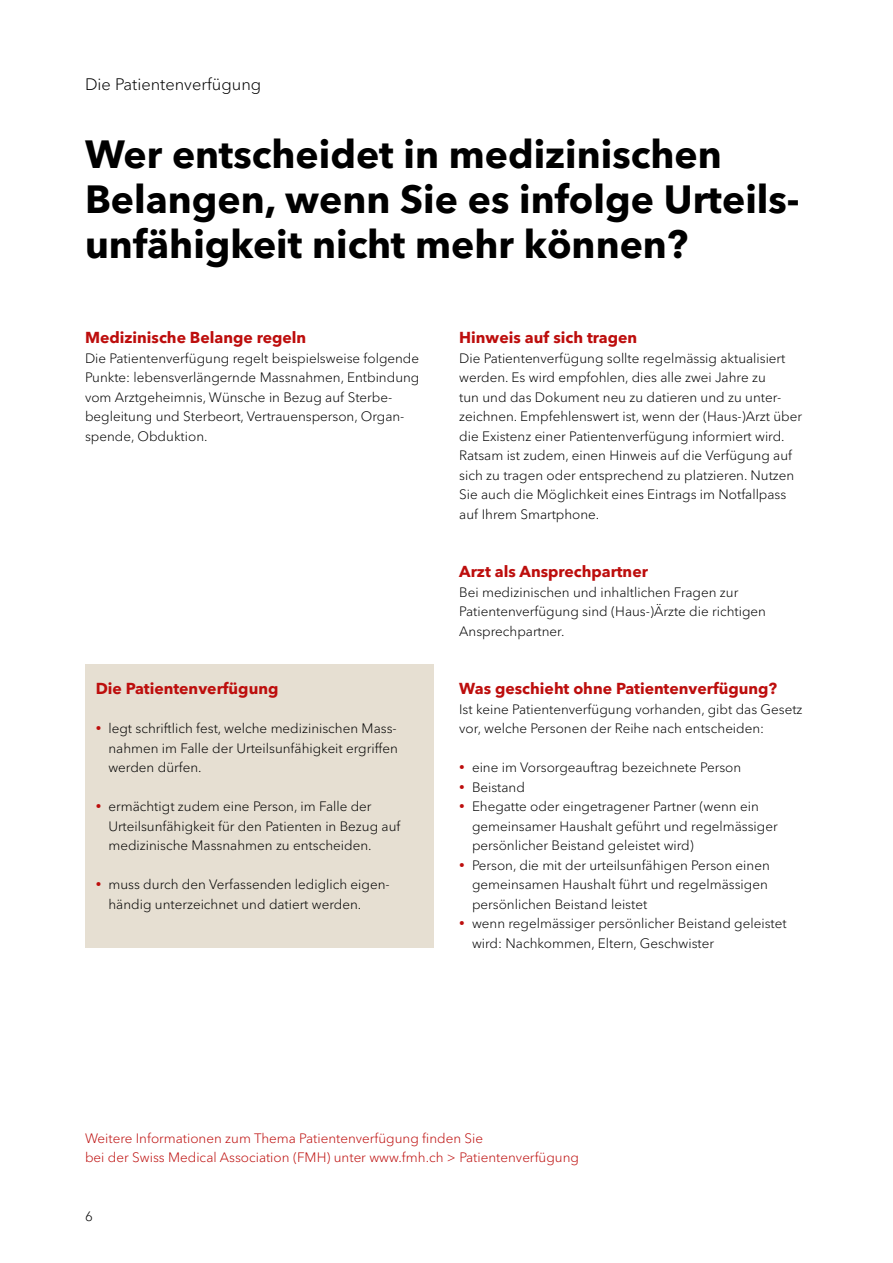
<style>
.page{position:relative;width:893px;height:1263px;background:#fff}
.page>*{position:absolute;margin:0;border:0;box-sizing:border-box;transform-origin:0 0}
.t1{font:700 39px/45px "Avenir Next LT Pro";color:#000}
.t2{font:300 16.5px "Avenir Next LT Pro";color:#000}
.t3{font:700 15.75px "Avenir Next LT Pro";color:#bd0e0d}
.t4{font:300 13.5px/19.5px "Avenir Next LT Pro";color:#000}
.t5{font:300 13.5px/19.5px "Avenir Next LT Pro";color:#bd0e0d}
.s1{font-size:11.25px;color:#bd0e0d}
</style>
<div class="page">
<div style="left:85px;top:664px;width:349px;height:283px;background:#e6dfd2"></div>
<p class="t2" style="left:85px;top:74px;width:178px">Die Patientenverfügung</p>
<h1 class="t1" style="left:85px;top:131px;width:716px">Wer entscheidet in medizinischen<br>Belangen, wenn Sie es infolge Urteils&shy;unfähigkeit nicht mehr können?</h1>
<p class="t3" style="left:85px;top:328px;width:223px">Medizinische Belange regeln</p>
<p class="t4" style="left:85px;top:348px;width:336px">Die Patientenverfügung regelt beispielsweise folgende Punkte: lebensverlängernde Massnahmen, Entbindung vom Arztgeheimnis, Wünsche in Bezug auf Sterbe-- begleitung und Sterbeort, Vertrauensperson, Organ&shy;spende, Obduktion.</p>
<p class="t3" style="left:96px;top:679px;width:184px">Die Patientenverfügung</p>
<p class="t4" style="left:108px;top:719px;width:291px;text-align:justify;text-indent:-13px"><span class="s1">•</span> legt schriftlich fest, welche medizinischen Mass&shy;nahmen im Falle der Urteilsunfähigkeit ergriffen werden dürfen.</p>
<p class="t4" style="left:108px;top:797px;width:293px;text-indent:-13px"><span class="s1">•</span> ermächtigt zudem eine Person, im Falle der<br>Urteilsunfähigkeit für den Patienten in Bezug auf medizinische Massnahmen zu entscheiden.</p>
<p class="t4" style="left:108px;top:875px;width:283px;text-indent:-13px"><span class="s1">•</span> muss durch den Verfassenden lediglich eigen&shy;händig unterzeichnet und datiert werden.</p>
<p class="t3" style="left:459px;top:328px;width:180px">Hinweis auf sich tragen</p>
<p class="t4" style="left:459px;top:348px;width:344px">Die Patientenverfügung sollte regelmässig aktualisiert werden. Es wird empfohlen, dies alle zwei Jahre zu<br>tun und das Dokument neu zu datieren und zu unter&shy;zeichnen. Empfehlenswert ist, wenn der (Haus-)Arzt über die Existenz einer Patientenverfügung informiert wird.<br>Ratsam ist zudem, einen Hinweis auf die Verfügung auf sich zu tragen oder entsprechend zu platzieren. Nutzen Sie auch die Möglichkeit eines Eintrags im Notfallpass auf Ihrem Smartphone.</p>
<p class="t3" style="left:459px;top:562px;width:190px">Arzt als Ansprechpartner</p>
<p class="t4" style="left:459px;top:582px;width:308px">Bei medizinischen und inhaltlichen Fragen zur<br>Patientenverfügung sind (Haus-)Ärzte die richtigen<br>Ansprechpartner.</p>
<p class="t3" style="left:459px;top:679px;width:319px">Was geschieht ohne Patientenverfügung?</p>
<p class="t4" style="left:459px;top:699px;width:345px">Ist keine Patientenverfügung vorhanden, gibt das Gesetz vor, welche Personen der Reihe nach entscheiden:</p>
<p class="t4" style="left:459px;top:758px;width:283px"><span class="s1">•</span> eine im Vorsorgeauftrag bezeichnete Person</p>
<p class="t4" style="left:459px;top:777px;width:67px"><span class="s1">•</span> Beistand</p>
<p class="t4" style="left:472px;top:797px;width:307px;text-indent:-13px"><span class="s1">•</span> Ehegatte oder eingetragener Partner (wenn ein gemeinsamer Haushalt geführt und regelmässiger persönlicher Beistand geleistet wird)</p>
<p class="t4" style="left:472px;top:855px;width:299px;text-indent:-13px"><span class="s1">•</span> Person, die mit der urteilsunfähigen Person einen gemeinsamen Haushalt führt und regelmässigen persönlichen Beistand leistet</p>
<p class="t4" style="left:472px;top:914px;width:316px;text-indent:-13px"><span class="s1">•</span> wenn regelmässiger persönlicher Beistand geleistet wird: Nachkommen, Eltern, Geschwister</p>
<p class="t5" style="left:85px;top:1128px;width:495px">Weitere Informationen zum Thema Patientenverfügung finden Sie<br>bei der Swiss Medical Association (FMH) unter www.fmh.ch &gt; Patientenverfügung</p>
<p class="t4" style="left:85px;top:1206px;width:9px">6</p>
</div>
